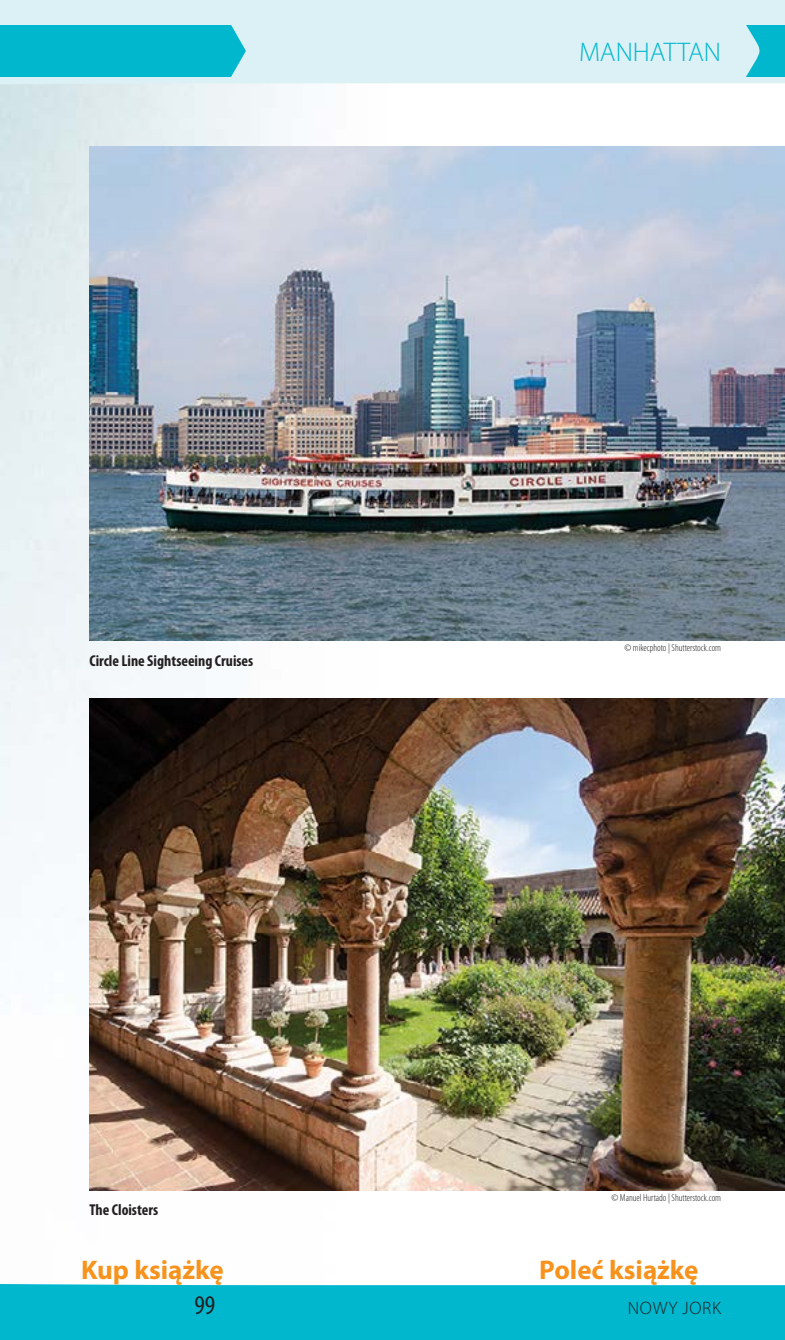
<style>
.page{position:relative;width:785px;height:1340px;background:#fff}
.page>*{position:absolute;margin:0;border:0;box-sizing:border-box;transform-origin:0 0}
.t1{font:700 27px "Myriad Pro";color:#f7931d}
.t2{font:300 27px "Myriad Pro";color:#00b7ce}
.t3{font:condensed 27px "Myriad Pro";color:#231f20}
.t4{font:300 18px "Myriad Pro";letter-spacing:.04em;color:#231f20}
.t5{font:700 condensed 15.75px "Myriad Pro";color:#231f20}
.t6{font:300 condensed 10.12px "Myriad Pro";color:#231f20}
</style>
<div class="page">
<img style="left:0;top:107px;width:784px;height:1084px">
<svg style="left:0;top:0;width:784px;height:107px;fill:#dcf1f5"></svg>
<div style="left:742px;top:26px;width:42px;height:51px;background:#00b7ce"></div>
<div style="left:0;top:26px;width:251px;height:51px;background:#00b7ce"></div>
<svg style="left:223px;top:0;width:45px;height:80px"></svg>
<svg style="left:714px;top:0;width:45px;height:80px;background:#caecf1"></svg>
<div style="left:0;top:1284px;width:784px;height:55px;background:#00b7ce"></div>
<img style="left:89px;top:147px;width:695px;height:493px">
<img style="left:89px;top:698px;width:695px;height:492px">
<h1 class="t2" style="left:579px;top:36px;width:143px">MANHATTAN</h1>
<h3 class="t5" style="left:89px;top:651px;width:165px">Circle Line Sightseeing Cruises</h3>
<h3 class="t5" style="left:89px;top:1200px;width:70px">The Cloisters</h3>
<p class="t6" style="left:624px;top:641px;width:98px">© mikecphoto | Shutterstock.com</p>
<p class="t6" style="left:611px;top:1192px;width:111px">© Manuel Hurtado | Shutterstock.com</p>
<h1 class="t1" style="left:81px;top:1252px;width:144px">Kup książkę</h1>
<h1 class="t1" style="left:539px;top:1252px;width:161px">Poleć książkę</h1>
<h1 class="t3" style="left:194px;top:1289px;width:22px">99</h1>
<h2 class="t4" style="left:627px;top:1297px;width:95px">NOWY JORK</h2>
</div>
